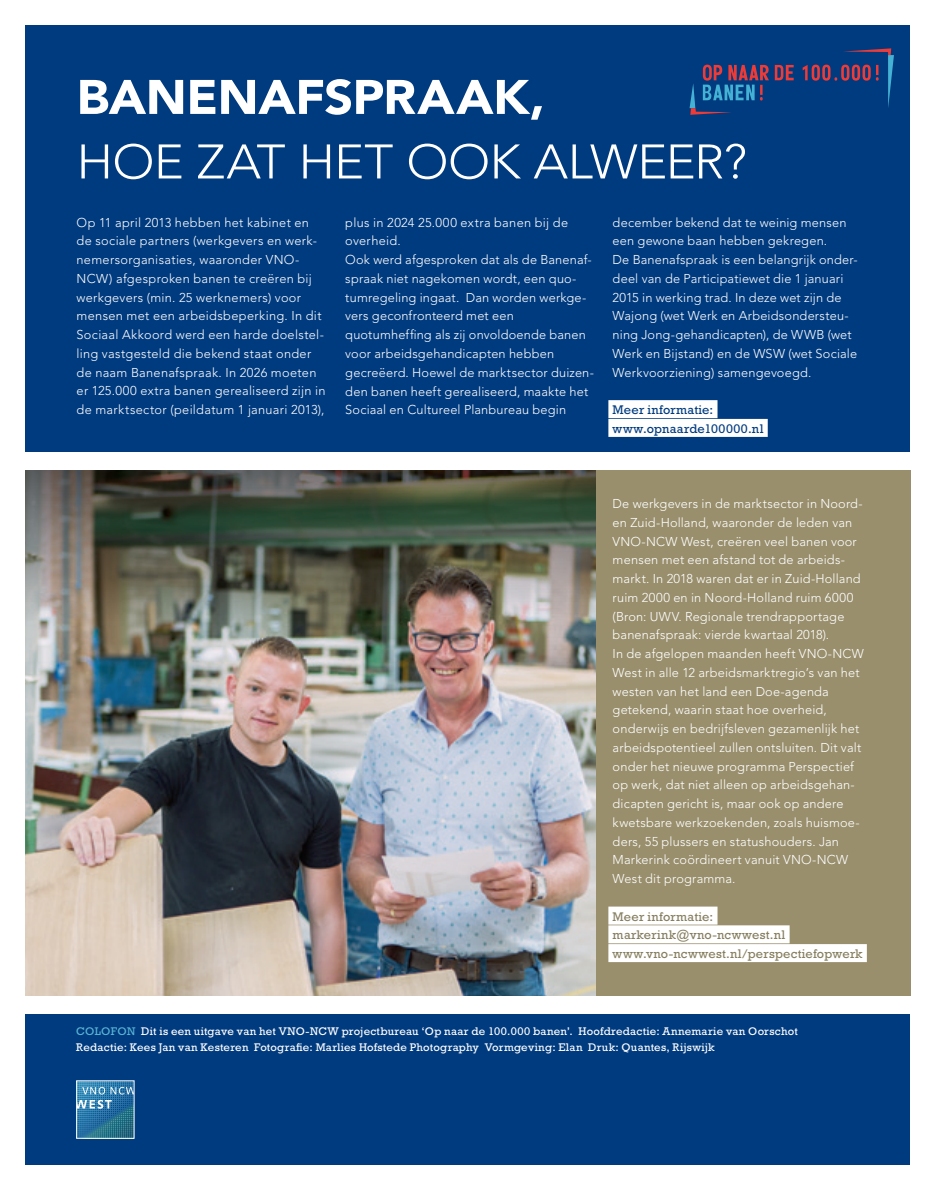
<style>
.page{position:relative;width:936px;height:1191px;background:#fff}
.page>*{position:absolute;margin:0;border:0;box-sizing:border-box;transform-origin:0 0}
.t1{font:300 48px "Avenir LT Std";letter-spacing:-.01em;color:#fff;scale:1.05 1}
.t2{font:900 48px "Avenir LT Std";letter-spacing:-.01em;color:#fff;scale:1.05 1}
.t3{font:300 12.75px/18.8px "Avenir LT Std";letter-spacing:.015em;color:#fff}
.t4{font:12.75px/18.8px "Rockwell Std";letter-spacing:.02em;color:#857e5f}
.t5{font:12.75px/18.8px "Rockwell Std";letter-spacing:.02em;color:#013b7f}
.t6{font:11.25px/16.5px "Rockwell Std";letter-spacing:.02em;color:#fff}
.s1{color:#59b6d5}
</style>
<div class="page">
<div style="left:26px;top:26px;width:884px;height:426px;background:#013b7f"></div>
<div style="left:26px;top:1014px;width:884px;height:150px;background:#013b7f"></div>
<svg style="left:76px;top:1080px;width:59px;height:58px;background:#4385aa"></svg>
<div style="left:608px;top:400px;width:109px;height:18px;background:#fff"></div>
<div style="left:608px;top:419px;width:159px;height:18px;background:#fff"></div>
<img style="left:26px;top:620px;width:569px;height:375px">
<div style="left:595px;top:470px;width:315px;height:525px;background:#998f6d"></div>
<div style="left:608px;top:906px;width:109px;height:18px;background:#fff"></div>
<div style="left:608px;top:925px;width:181px;height:18px;background:#fff"></div>
<div style="left:608px;top:944px;width:258px;height:18px;background:#fff"></div>
<img style="left:26px;top:470px;width:569px;height:150px">
<svg style="left:774px;top:65px;width:19px;height:15px"></svg>
<svg style="left:802px;top:48px;width:91px;height:59px"></svg>
<svg style="left:689px;top:65px;width:79px;height:50px"></svg>
<h1 class="t2" style="left:77px;top:68px;width:447px">BANENAFSPRAAK,</h1>
<h1 class="t1" style="left:77px;top:134px;width:640px">HOE ZAT HET OOK ALWEER?</h1>
<p class="t3" style="left:77px;top:213px;width:250px">Op 11 april 2013 hebben het kabinet en de sociale partners (werkgevers en werk&shy;nemersorganisaties, waaronder VNO-NCW) afgesproken banen te creëren bij werkgevers (min. 25 werknemers) voor mensen met een arbeidsbeperking. In dit Sociaal Akkoord werd een harde doelstel&shy;ling vastgesteld die bekend staat onder de naam Banenafspraak. In 2026 moeten er 125.000 extra banen gerealiseerd zijn in de marktsector (peildatum 1 januari 2013),</p>
<p class="t3" style="left:345px;top:213px;width:250px">plus in 2024 25.000 extra banen bij de overheid.<br>Ook werd afgesproken dat als de Banenaf&shy;spraak niet nagekomen wordt, een quo&shy;tumregeling ingaat. Dan worden werkge&shy;vers geconfronteerd met een quotumheffing als zij onvoldoende banen voor arbeidsgehandicapten hebben gecreëerd. Hoewel de marktsector duizen&shy;den banen heeft gerealiseerd, maakte het Sociaal en Cultureel Planbureau begin</p>
<p class="t3" style="left:612px;top:213px;width:246px">december bekend dat te weinig mensen een gewone baan hebben gekregen.<br>De Banenafspraak is een belangrijk onder&shy;deel van de Participatiewet die 1 januari 2015 in werking trad. In deze wet zijn de Wajong (wet Werk en Arbeidsondersteu&shy;ning Jong-gehandicapten), de WWB (wet Werk en Bijstand) en de WSW (wet Sociale Werkvoorziening) samengevoegd.</p>
<p class="t5" style="left:612px;top:400px;width:152px">Meer informatie: www.opnaarde100000.nl</p>
<p class="t3" style="left:612px;top:494px;width:253px">De werkgevers in de marktsector in Noord&shy;en Zuid-Holland, waaronder de leden van VNO-NCW West, creëren veel banen voor mensen met een afstand tot de arbeids&shy;markt. In 2018 waren dat er in Zuid-Holland ruim 2000 en in Noord-Holland ruim 6000 (Bron: UWV. Regionale trendrapportage banenafspraak: vierde kwartaal 2018).<br>In de afgelopen maanden heeft VNO-NCW West in alle 12 arbeidsmarktregio’s van het westen van het land een Doe-agenda getekend, waarin staat hoe overheid, onderwijs en bedrijfsleven gezamenlijk het arbeidspotentieel zullen ontsluiten. Dit valt onder het nieuwe programma Perspectief op werk, dat niet alleen op arbeidsgehan&shy;dicapten gericht is, maar ook op andere kwetsbare werkzoekenden, zoals huismoe&shy;ders, 55 plussers en statushouders. Jan Markerink coördineert vanuit VNO-NCW West dit programma.</p>
<p class="t4" style="left:612px;top:907px;width:251px">Meer informatie: markerink@vno-ncwwest.nl www.vno-ncwwest.nl/perspectiefopwerk</p>
<p class="t6" style="left:76px;top:1022px;width:723px"><span class="s1">COLOFON</span> Dit is een uitgave van het VNO-NCW projectbureau ‘Op naar de 100.000 banen’. Hoofdredactie: Annemarie van Oorschot<br>Redactie: Kees Jan van Kesteren Fotografie: Marlies Hofstede Photography Vormgeving: Elan Druk: Quantes, Rijswijk</p>
</div>
